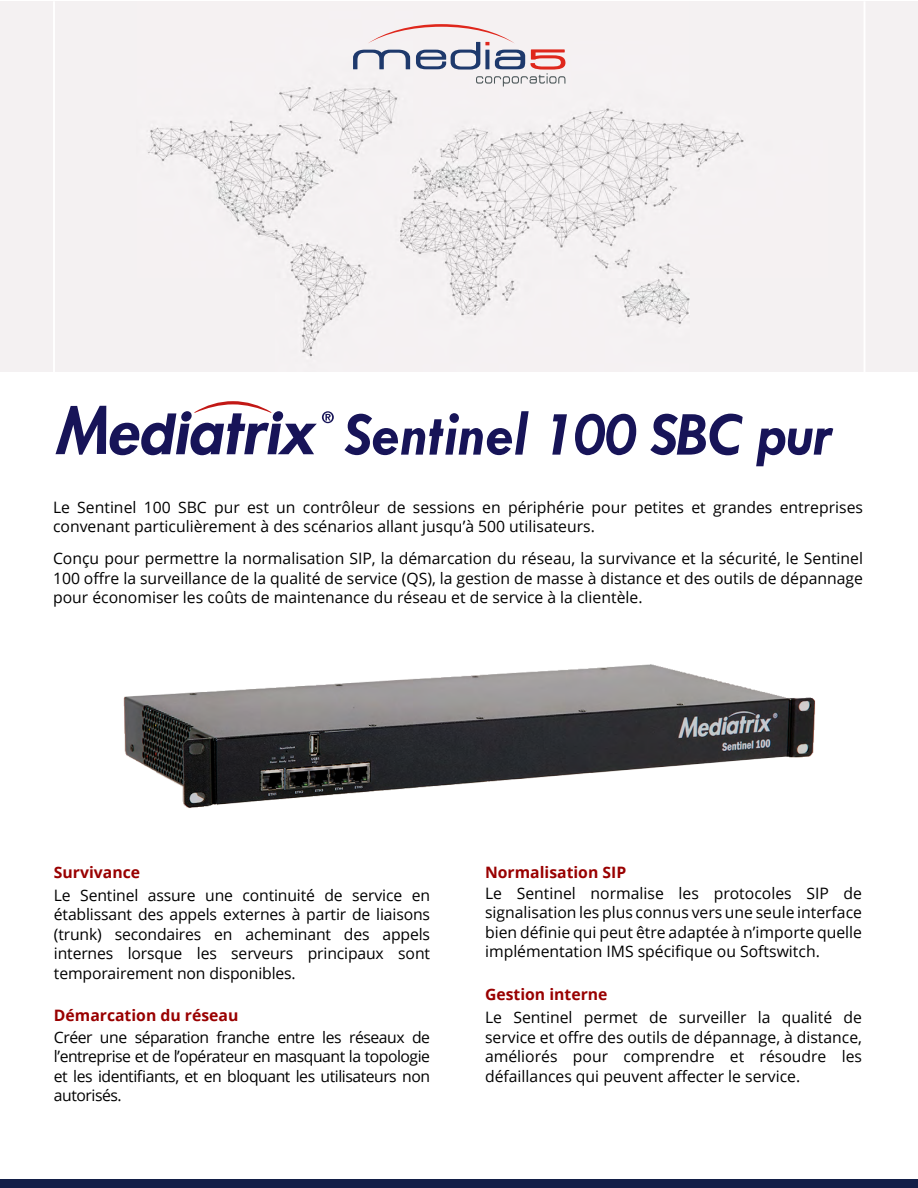
<style>
.page{position:relative;width:918px;height:1188px;background:#fff}
.page>*{position:absolute;margin:0;border:0;box-sizing:border-box;transform-origin:0 0}
.t1{font:italic 700 63px "Tw Cen";letter-spacing:-.02em;color:#171458}
.t2{font:15.75px/19.5px "Open Sans";color:#000;text-align:justify}
.t3{font:700 15.75px "Open Sans";color:#900}
</style>
<div class="page">
<svg style="left:55px;top:401px;width:279px;height:54px"></svg>
<div style="left:0;top:1180px;width:918px;height:8px;background:#131f48"></div>
<img style="left:0;top:1px;width:918px;height:371px">
<hr style="left:53px;top:1px;width:2px;height:380px;background:#fff">
<hr style="left:864px;top:1px;width:1px;height:389px;background:#fff">
<svg style="left:353px;top:24px;width:212px;height:63px"></svg>
<img style="left:123px;top:664px;width:693px;height:144px">
<h1 class="t1" style="left:346px;top:397px;width:488px">Sentinel 100 SBC pur</h1>
<p class="t2" style="left:53px;top:497px;width:811px">Le Sentinel 100 SBC pur est un contrôleur de sessions en périphérie pour petites et grandes entreprises convenant particulièrement à des scénarios allant jusqu’à 500 utilisateurs.</p>
<p class="t2" style="left:53px;top:548px;width:812px">Conçu pour permettre la normalisation SIP, la démarcation du réseau, la survivance et la sécurité, le Sentinel 100 offre la surveillance de la qualité de service (QS), la gestion de masse à distance et des outils de dépannage pour économiser les coûts de maintenance du réseau et de service à la clientèle.</p>
<p class="t3" style="left:54px;top:861px;width:88px">Survivance</p>
<p class="t2" style="left:54px;top:885px;width:378px">Le Sentinel assure une continuité de service en établissant des appels externes à partir de liaisons (trunk) secondaires en acheminant des appels internes lorsque les serveurs principaux sont temporairement non disponibles.</p>
<p class="t3" style="left:54px;top:1004px;width:186px">Démarcation du réseau</p>
<p class="t2" style="left:54px;top:1027px;width:378px">Créer une séparation franche entre les réseaux de l’entreprise et de l’opérateur en masquant la topologie et les identifiants, et en bloquant les utilisateurs non autorisés.</p>
<p class="t3" style="left:485px;top:861px;width:143px">Normalisation SIP</p>
<p class="t2" style="left:485px;top:883px;width:379px">Le Sentinel normalise les protocoles SIP de signalisation les plus connus vers une seule interface bien définie qui peut être adaptée à n’importe quelle implémentation IMS spécifique ou Softswitch.</p>
<p class="t3" style="left:485px;top:983px;width:124px">Gestion interne</p>
<p class="t2" style="left:485px;top:1007px;width:379px">Le Sentinel permet de surveiller la qualité de service et offre des outils de dépannage, à distance, améliorés pour comprendre et résoudre les défaillances qui peuvent affecter le service.</p>
</div>
